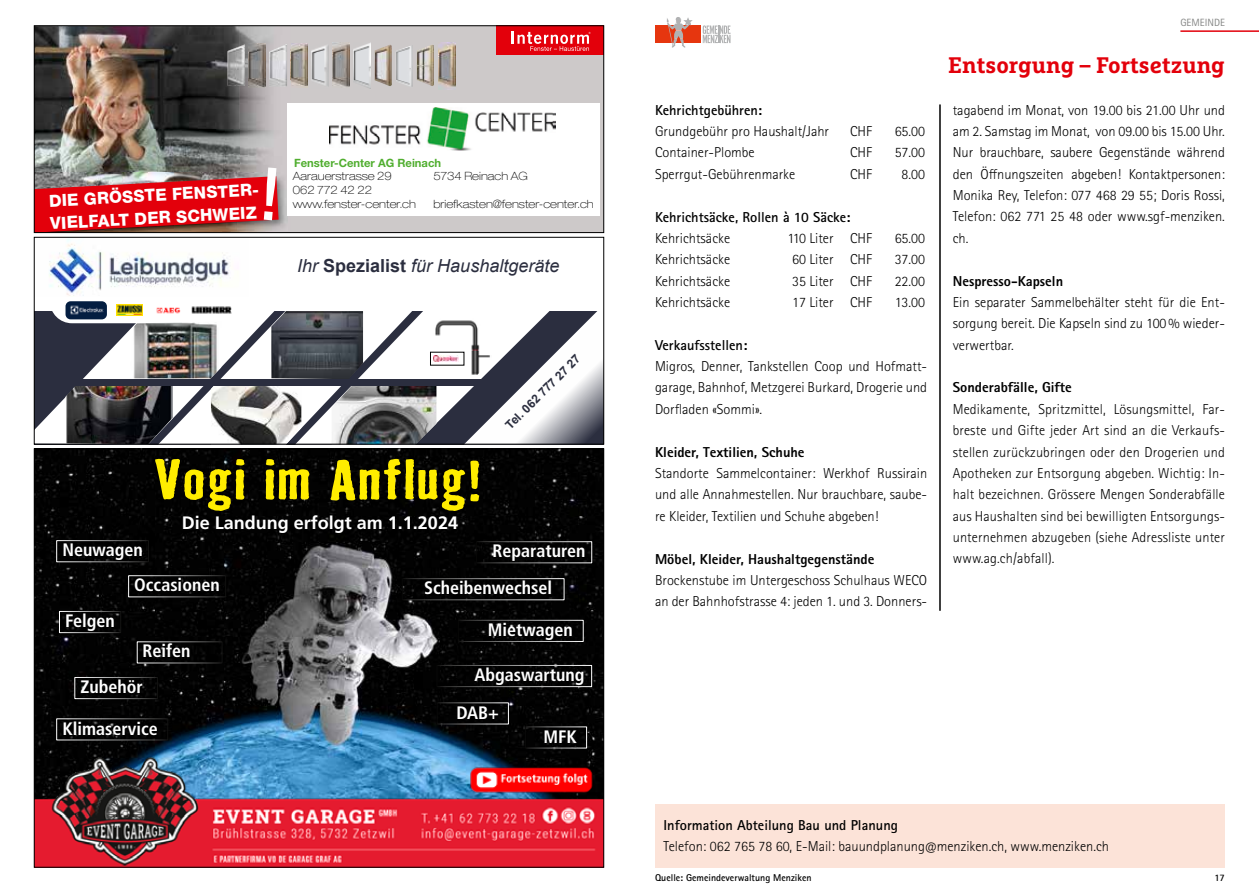
<style>
.page{position:relative;width:1259px;height:893px;background:#fff}
.page>*{position:absolute;margin:0;border:0;box-sizing:border-box;transform-origin:0 0}
.t1{font:700 52.5px "Badhouse";color:#ffed00;scale:1.16 1}
.t2{font:700 22.5px "Marselis Slab Pro";color:#e3000b}
.t3{font:700 condensed 18px "Frutiger LT Std";color:#fff}
.t4{font:italic 18px "Arial";color:#2b2e3f}
.t5{font:700 18px "Frutiger LT Std";color:#fff}
.t6{font:800 16.8px/22.6px "Helvetica Neue LT Pro";color:#fff}
.t7{font:300 14.4px/21.3px "Rotis Sans Serif Std";color:#000;text-align:justify}
.t8{font:700 14.4px "Rotis Sans Serif Std";color:#000}
.t9{font:800 14.4px "Rotis Sans Serif Std";color:#000}
.t10{font:700 12px "Arial";color:#2b2e3f}
.t11{font:100 expanded 11.4px/13.8px "Helvetica Neue LT Pro";color:#000}
.t12{font:700 11.4px "Helvetica Neue LT Pro";color:#50ae2f}
.t13{font:10.5px "Rotis Sans Serif Std";color:#868786}
.t14{font:700 9.9px "Rotis Sans Serif Std";color:#000}
.s1{font-weight:700;font-style:normal}
</style>
<div class="page">
<div style="left:291px;top:28px;width:311px;height:203px;background:#cdc9c9"></div>
<img style="left:36px;top:77px;width:204px;height:90px">
<img style="left:240px;top:77px;width:51px;height:154px">
<img style="left:36px;top:28px;width:255px;height:49px">
<img style="left:278px;top:172px;width:10px;height:59px">
<div style="left:497px;top:26px;width:107px;height:29px;background:#e3000b"></div>
<svg style="left:512px;top:31px;width:78px;height:20px"></svg>
<div style="left:287px;top:103px;width:313px;height:113px;background:#fff"></div>
<img style="left:332px;top:43px;width:18px;height:44px">
<img style="left:354px;top:43px;width:17px;height:47px">
<img style="left:292px;top:44px;width:16px;height:44px">
<img style="left:291px;top:44px;width:1px;height:44px">
<img style="left:438px;top:42px;width:17px;height:48px">
<img style="left:375px;top:44px;width:17px;height:42px">
<img style="left:395px;top:45px;width:18px;height:44px">
<img style="left:269px;top:44px;width:18px;height:43px">
<img style="left:228px;top:44px;width:17px;height:42px">
<img style="left:309px;top:40px;width:20px;height:49px">
<img style="left:417px;top:44px;width:17px;height:42px">
<img style="left:248px;top:44px;width:18px;height:43px">
<img style="left:329px;top:107px;width:226px;height:44px">
<div style="left:34px;top:26px;width:570px;height:207px;border:1px solid #000"></div>
<img style="left:36px;top:451px;width:566px;height:299px">
<img style="left:36px;top:750px;width:566px;height:115px">
<img style="left:469px;top:764px;width:127px;height:31px">
<img style="left:49px;top:239px;width:180px;height:57px">
<svg style="left:36px;top:301px;width:566px;height:141px"></svg>
<img style="left:66px;top:385px;width:107px;height:57px">
<img style="left:130px;top:322px;width:91px;height:56px">
<img style="left:189px;top:305px;width:44px;height:10px">
<img style="left:153px;top:301px;width:30px;height:18px">
<div style="left:76px;top:379px;width:420px;height:6px;background:#2b2e3f"></div>
<div style="left:34px;top:237px;width:570px;height:207px;border:1px solid #000"></div>
<div style="left:655px;top:26px;width:45px;height:17px;background:#e6360f"></div>
<svg style="left:703px;top:25px;width:27px;height:18px"></svg>
<svg style="left:667px;top:17px;width:26px;height:31px"></svg>
<div style="left:655px;top:804px;width:570px;height:63px;background:#fce3d8"></div>
<hr style="left:939px;top:105px;width:1px;height:506px;background:#000">
<hr style="left:1180px;top:30px;width:79px;height:2px;background:#e3000b">
<svg style="left:34px;top:167px;width:244px;height:66px;background:#c02a2f"></svg>
<p class="t6" style="left:48px;top:189px;width:213px;rotate:-3deg">DIE GRÖSSTE FENSTER-<br>VIELFALT DER SCHWEIZ</p>
<p class="t12" style="left:294px;top:156px;width:149px">Fenster-Center AG Reinach</p>
<p class="t11" style="left:293px;top:169px;width:100px">Aarauerstrasse 29</p>
<p class="t11" style="left:433px;top:169px;width:96px">5734 Reinach AG</p>
<p class="t11" style="left:293px;top:183px;width:125px">062 772 42 22 www.fenster-center.ch</p>
<p class="t11" style="left:433px;top:197px;width:162px">briefkasten@fenster-center.ch</p>
<p class="t4" style="left:297px;top:254px;width:264px">Ihr <span class="s1">Spezialist</span> für Haushaltgeräte</p>
<p class="t10" style="left:502px;top:421px;width:101px;rotate:-45deg">Tel. 062 777 27 27</p>
<h1 class="t1" style="left:153px;top:442px;width:285px">Vogi im Anflug!</h1>
<p class="t5" style="left:182px;top:512px;width:278px">Die Landung erfolgt am 1.1.2024</p>
<p class="t3" style="left:62px;top:539px;width:82px">Neuwagen</p>
<p class="t3" style="left:492px;top:540px;width:95px">Reparaturen</p>
<p class="t3" style="left:134px;top:574px;width:87px">Occasionen</p>
<p class="t3" style="left:65px;top:610px;width:51px">Felgen</p>
<p class="t3" style="left:424px;top:577px;width:130px">Scheibenwechsel</p>
<p class="t3" style="left:488px;top:619px;width:87px">Mietwagen</p>
<p class="t3" style="left:474px;top:664px;width:112px">Abgaswartung</p>
<p class="t3" style="left:142px;top:640px;width:50px">Reifen</p>
<p class="t3" style="left:80px;top:676px;width:64px">Zubehör</p>
<p class="t3" style="left:62px;top:718px;width:97px">Klimaservice</p>
<p class="t3" style="left:456px;top:702px;width:44px">DAB+</p>
<p class="t3" style="left:543px;top:726px;width:35px">MFK</p>
<p class="t13" style="left:1180px;top:16px;width:46px">GEMEINDE</p>
<p class="t8" style="left:655px;top:101px;width:109px">Kehrichtgebühren:</p>
<p class="t7" style="left:655px;top:121px;width:176px">Grundgebühr pro Haushalt/Jahr</p>
<p class="t7" style="left:850px;top:121px;width:23px">CHF</p>
<p class="t7" style="left:894px;top:121px;width:32px">65.00</p>
<p class="t7" style="left:655px;top:142px;width:101px">Container-Plombe</p>
<p class="t7" style="left:850px;top:142px;width:23px">CHF</p>
<p class="t7" style="left:894px;top:142px;width:32px">57.00</p>
<p class="t7" style="left:655px;top:163px;width:142px">Sperrgut-Gebührenmarke</p>
<p class="t7" style="left:850px;top:163px;width:23px">CHF</p>
<p class="t7" style="left:901px;top:163px;width:25px">8.00</p>
<p class="t8" style="left:655px;top:208px;width:197px">Kehrichtsäcke, Rollen à 10 Säcke:</p>
<p class="t7" style="left:655px;top:228px;width:77px">Kehrichtsäcke</p>
<p class="t7" style="left:787px;top:228px;width:86px">110 Liter CHF</p>
<p class="t7" style="left:894px;top:228px;width:32px">65.00</p>
<p class="t7" style="left:655px;top:249px;width:77px">Kehrichtsäcke</p>
<p class="t7" style="left:792px;top:249px;width:81px">60 Liter CHF</p>
<p class="t7" style="left:894px;top:249px;width:32px">37.00</p>
<p class="t7" style="left:655px;top:270px;width:77px">Kehrichtsäcke</p>
<p class="t7" style="left:792px;top:270px;width:81px">35 Liter CHF</p>
<p class="t7" style="left:894px;top:270px;width:32px">22.00</p>
<p class="t7" style="left:655px;top:292px;width:77px">Kehrichtsäcke</p>
<p class="t7" style="left:792px;top:292px;width:81px">17 Liter CHF</p>
<p class="t7" style="left:894px;top:292px;width:32px">13.00</p>
<p class="t8" style="left:655px;top:336px;width:94px">Verkaufsstellen:</p>
<p class="t7" style="left:655px;top:356px;width:274px">Migros, Denner, Tankstellen Coop und Hofmatt&shy;garage, Bahnhof, Metzgerei Burkard, Drogerie und Dorfladen «Sommi».</p>
<p class="t9" style="left:655px;top:443px;width:151px">Kleider, Textilien, Schuhe</p>
<p class="t7" style="left:655px;top:463px;width:274px">Standorte Sammelcontainer: Werkhof Russirain und alle Annahmestellen. Nur brauchbare, saube&shy;re Kleider, Textilien und Schuhe abgeben!</p>
<p class="t9" style="left:655px;top:549px;width:221px">Möbel, Kleider, Haushaltgegenstände</p>
<p class="t7" style="left:655px;top:570px;width:274px">Brockenstube im Untergeschoss Schulhaus WECO an der Bahnhofstrasse 4: jeden 1. und 3. Donners-</p>
<h2 class="t2" style="left:948px;top:51px;width:278px">Entsorgung – Fortsetzung</h2>
<p class="t7" style="left:952px;top:99px;width:274px">tagabend im Monat, von 19.00 bis 21.00 Uhr und am 2. Samstag im Monat, von 09.00 bis 15.00 Uhr.<br>Nur brauchbare, saubere Gegenstände während den Öffnungszeiten abgeben! Kontaktpersonen:<br>Monika Rey, Telefon: 077 468 29 55; Doris Rossi, Telefon: 062 771 25 48 oder www.sgf-menziken. ch.</p>
<p class="t9" style="left:952px;top:271px;width:112px">Nespresso-Kapseln</p>
<p class="t7" style="left:952px;top:292px;width:274px">Ein separater Sammelbehälter steht für die Ent&shy;sorgung bereit. Die Kapseln sind zu 100% wieder&shy;verwertbar.</p>
<p class="t9" style="left:952px;top:378px;width:121px">Sonderabfälle, Gifte</p>
<p class="t7" style="left:952px;top:399px;width:274px">Medikamente, Spritzmittel, Lösungsmittel, Far&shy;breste und Gifte jeder Art sind an die Verkaufs&shy;stellen zurückzubringen oder den Drogerien und Apotheken zur Entsorgung abgeben. Wichtig: In&shy;halt bezeichnen. Grössere Mengen Sonderabfälle aus Haushalten sind bei bewilligten Entsorgungs&shy;unternehmen abzugeben (siehe Adressliste unter www.ag.ch/abfall).</p>
<p class="t8" style="left:663px;top:816px;width:236px">Information Abteilung Bau und Planung</p>
<p class="t7" style="left:663px;top:836px;width:447px">Telefon: 062 765 78 60, E-Mail: bauundplanung@menziken.ch, www.menziken.ch</p>
<p class="t14" style="left:655px;top:871px;width:158px">Quelle: Gemeindeverwaltung Menziken</p>
<p class="t14" style="left:1214px;top:871px;width:12px">17</p>
</div>
